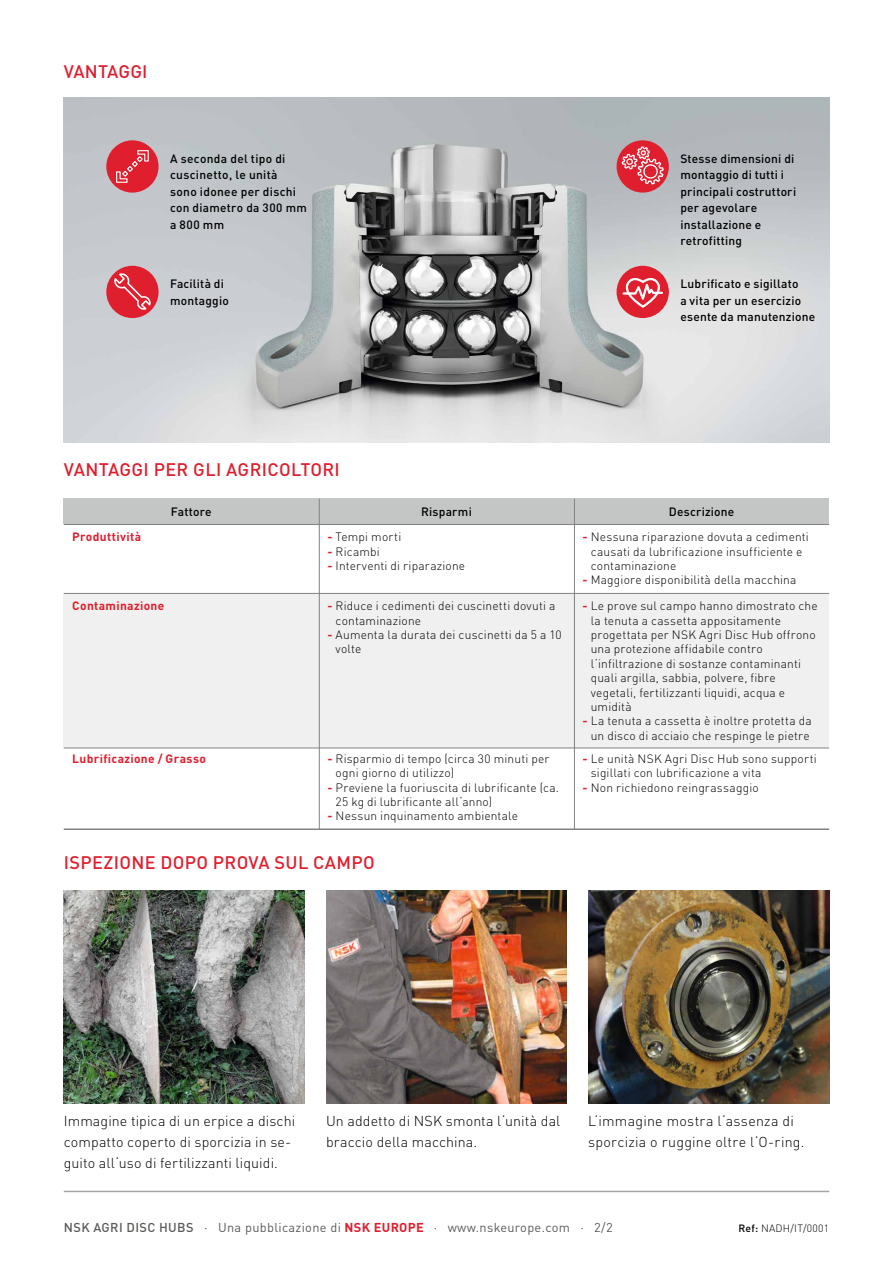
<style>
.page{position:relative;width:893px;height:1263px;background:#fff}
.page>*{position:absolute;margin:0;border:0;box-sizing:border-box;transform-origin:0 0}
.t1{font:500 18px "DIN Pro";letter-spacing:.02em;color:#e01f2e}
.t2{font:300 14.25px/21px "DIN Pro";letter-spacing:.01em;color:#000}
.t3{font:12.75px "DIN Pro";letter-spacing:.025em;color:#5b5b5a}
.t4{font:300 12px/14.4px "DIN Pro";letter-spacing:.015em;color:#000}
.t5{font:500 12px/16.5px "DIN Pro";letter-spacing:.02em;color:#000}
.t6{font:700 12px "DIN Pro";letter-spacing:.03em;color:#e01f2e}
.t7{font:300 10.5px "DIN Pro";letter-spacing:.02em;color:#000}
.s1{font-weight:700;color:#e01f2e}
.s2{font-weight:500}
</style>
<div class="page">
<img style="left:588px;top:891px;width:241px;height:212px">
<img style="left:326px;top:891px;width:241px;height:212px">
<img style="left:64px;top:891px;width:241px;height:212px">
<hr style="left:64px;top:1191px;width:765px;height:1px;background:#a4a4a5">
<img style="left:64px;top:98px;width:765px;height:344px">
<div style="left:64px;top:593px;width:765px;height:155px;background:#f0f0f0"></div>
<div style="left:64px;top:499px;width:765px;height:25px;background:#c4c5c5"></div>
<hr style="left:319px;top:499px;width:1px;height:331px;background:#818281">
<hr style="left:574px;top:499px;width:1px;height:331px;background:#818281">
<hr style="left:64px;top:524px;width:765px;height:1px;background:#818281">
<hr style="left:64px;top:593px;width:765px;height:1px;background:#818281">
<hr style="left:64px;top:748px;width:765px;height:1px;background:#818281">
<hr style="left:64px;top:828px;width:765px;height:2px;background:#818281">
<div style="left:106px;top:266px;width:53px;height:52px;background:#e01f2e;border-radius:50%"></div>
<svg style="left:113px;top:273px;width:38px;height:37px"></svg>
<div style="left:106px;top:140px;width:53px;height:53px;background:#e01f2e;border-radius:50%"></div>
<svg style="left:116px;top:150px;width:33px;height:33px"></svg>
<div style="left:617px;top:140px;width:52px;height:53px;background:#e01f2e;border-radius:50%"></div>
<svg style="left:622px;top:146px;width:42px;height:38px"></svg>
<div style="left:617px;top:266px;width:52px;height:52px;background:#e01f2e;border-radius:50%"></div>
<svg style="left:623px;top:278px;width:40px;height:30px"></svg>
<h1 class="t1" style="left:64px;top:59px;width:85px">VANTAGGI</h1>
<p class="t5" style="left:170px;top:150px;width:138px">A seconda del tipo di cuscinetto, le unità sono idonee per dischi con diametro da 300 mm a 800 mm</p>
<p class="t5" style="left:680px;top:150px;width:117px">Stesse dimensioni di montaggio di tutti i principali costruttori per agevolare installazione e retrofitting</p>
<p class="t5" style="left:680px;top:275px;width:136px">Lubrificato e sigillato<br>a vita per un esercizio esente da manutenzione</p>
<p class="t5" style="left:170px;top:275px;width:60px">Facilità di montaggio</p>
<h1 class="t1" style="left:64px;top:457px;width:277px">VANTAGGI PER GLI AGRICOLTORI</h1>
<p class="t5" style="left:171px;top:503px;width:42px">Fattore</p>
<p class="t5" style="left:421px;top:503px;width:52px">Risparmi</p>
<p class="t5" style="left:669px;top:503px;width:67px">Descrizione</p>
<p class="t4" style="left:591px;top:529px;width:220px;text-indent:-8px"><span class="s1">-</span> Nessuna riparazione dovuta a cedimenti causati da lubrificazione insufficiente e contaminazione</p>
<p class="t4" style="left:583px;top:572px;width:215px"><span class="s1">-</span> Maggiore disponibilità della macchina</p>
<p class="t6" style="left:72px;top:527px;width:70px">Produttività</p>
<p class="t4" style="left:327px;top:529px;width:75px"><span class="s1">-</span> Tempi morti</p>
<p class="t4" style="left:327px;top:543px;width:54px"><span class="s1">-</span> Ricambi</p>
<p class="t4" style="left:327px;top:557px;width:139px"><span class="s1">-</span> Interventi di riparazione</p>
<p class="t6" style="left:72px;top:596px;width:94px">Contaminazione</p>
<p class="t4" style="left:336px;top:598px;width:221px;text-indent:-8px"><span class="s1">-</span> Riduce i cedimenti dei cuscinetti dovuti a contaminazione</p>
<p class="t4" style="left:336px;top:626px;width:227px;text-indent:-8px"><span class="s1">-</span> Aumenta la durata dei cuscinetti da 5 a 10 volte</p>
<p class="t4" style="left:591px;top:598px;width:228px;text-indent:-8px"><span class="s1">-</span> Le prove sul campo hanno dimostrato che la tenuta a cassetta appositamente progettata per NSK Agri Disc Hub offrono una protezione affidabile contro l‘infiltrazione di sostanze contaminanti quali argilla, sabbia, polvere, fibre vegetali, fertilizzanti liquidi, acqua e umidità</p>
<p class="t4" style="left:583px;top:713px;width:231px;text-align:center"><span class="s1">-</span> La tenuta a cassetta è inoltre protetta da un disco di acciaio che respinge le pietre</p>
<p class="t6" style="left:72px;top:748px;width:135px">Lubrificazione / Grasso</p>
<p class="t4" style="left:336px;top:750px;width:215px;text-indent:-8px"><span class="s1">-</span> Risparmio di tempo (circa 30 minuti per ogni giorno di utilizzo)</p>
<p class="t4" style="left:336px;top:779px;width:225px;text-indent:-8px"><span class="s1">-</span> Previene la fuoriuscita di lubrificante (ca.<br>25 kg di lubrificante all‘anno)</p>
<p class="t4" style="left:327px;top:808px;width:192px"><span class="s1">-</span> Nessun inquinamento ambientale</p>
<p class="t4" style="left:591px;top:750px;width:227px;text-indent:-8px"><span class="s1">-</span> Le unità NSK Agri Disc Hub sono supporti sigillati con lubrificazione a vita</p>
<p class="t4" style="left:583px;top:779px;width:178px"><span class="s1">-</span> Non richiedono reingrassaggio</p>
<h1 class="t1" style="left:64px;top:850px;width:312px">ISPEZIONE DOPO PROVA SUL CAMPO</h1>
<p class="t2" style="left:64px;top:1109px;width:233px">Immagine tipica di un erpice a dischi compatto coperto di sporcizia in se&shy;guito all‘uso di fertilizzanti liquidi.</p>
<p class="t2" style="left:326px;top:1109px;width:236px">Un addetto di NSK smonta l‘unità dal braccio della macchina.</p>
<p class="t2" style="left:588px;top:1109px;width:218px">L‘immagine mostra l‘assenza di sporcizia o ruggine oltre l‘O-ring.</p>
<p class="t3" style="left:64px;top:1217px;width:550px"><span class="s2">NSK AGRI DISC HUBS</span> · Una pubblicazione di <span class="s1">NSK EUROPE</span> · www.nskeurope.com · 2/2</p>
<p class="t7" style="left:738px;top:1220px;width:92px"><span class="s2">Ref:</span> NADH/IT/0001</p>
</div>
